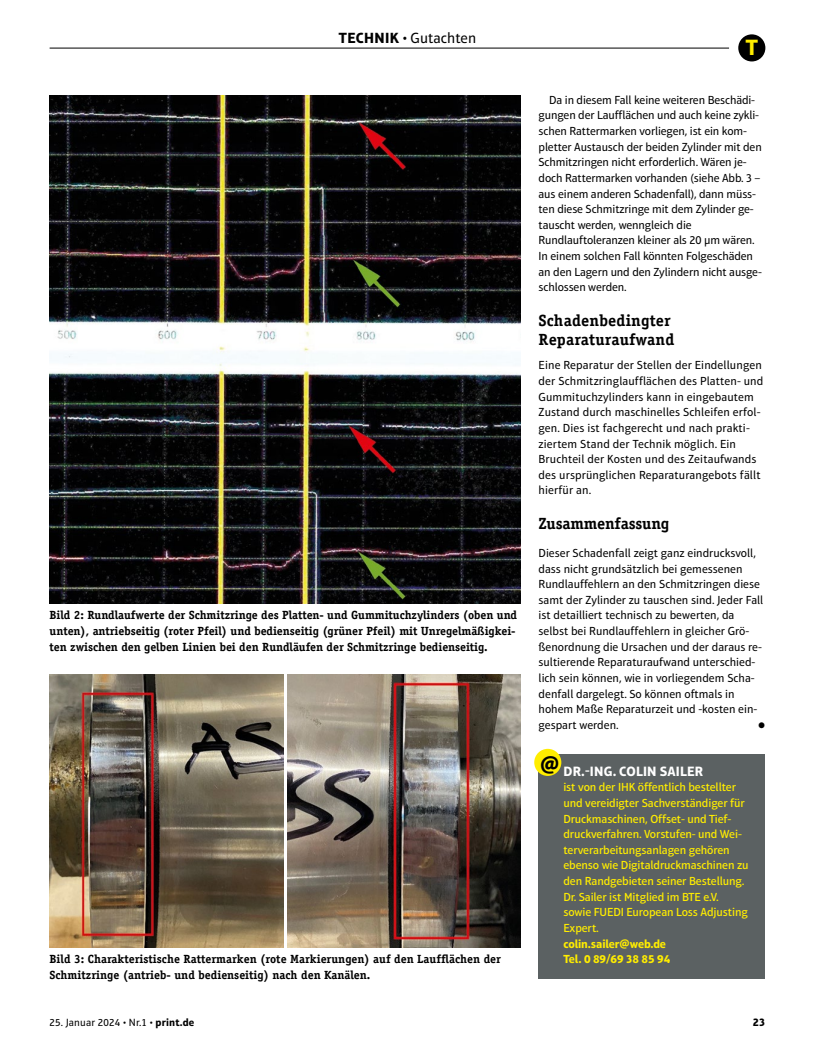
<style>
.page{position:relative;width:815px;height:1063px;background:#fff}
.page>*{position:absolute;margin:0;border:0;box-sizing:border-box;transform-origin:0 0}
.t1{font:700 22.5px "Aptifer Sans LT Pro";color:#ffed00}
.t2{font:700 22.5px "Aptifer Sans LT Pro";color:#000}
._05_Zwiti{font:700 16.25px/19.5px "Officina Serif Std";letter-spacing:.01em;color:#000}
._05_Zwiti-2{font:700 16.25px "Officina Serif Std";letter-spacing:-.01em;color:#000}
.t3{font:15px "Aptifer Sans LT Pro";color:#000}
._02_Head_Autorenkasten{font:700 13.75px "Aptifer Sans LT Pro";letter-spacing:.015em;color:#fff}
._04_Lauf{font:11.88px/15.6px "Aptifer Sans LT Pro";color:#000}
._04_Lauf_Einzug{font:11.88px/15.6px "Aptifer Sans LT Pro";letter-spacing:-.01em;color:#000}
._07_BU{font:700 11.88px/15.6px "Officina Serif Std";letter-spacing:-.005em;color:#000}
._04_Lauf_Kasten_gelb{font:500 11.88px/15.6px "Aptifer Sans LT Pro";letter-spacing:-.01em;color:#ffed00}
._04_Lauf_Kasten_gelb-2{font:700 11.88px "Aptifer Sans LT Pro";letter-spacing:-.01em;color:#ffed00}
.t4{font:700 11.25px "Aptifer Sans LT Pro";color:#000}
.t5{font:10.62px "Aptifer Sans LT Pro";letter-spacing:.015em;color:#000}
.s1{font-weight:700}
</style>
<div class="page">
<div style="left:738px;top:34px;width:27px;height:27px;background:#000;border-radius:50%"></div>
<hr style="left:50px;top:48px;width:679px;height:1px;background:#000">
<div style="left:539px;top:755px;width:226px;height:224px;background:#5b6162"></div>
<div style="left:534px;top:749px;width:27px;height:27px;background:#ffed00;border-radius:50%"></div>
<img style="left:50px;top:96px;width:471px;height:508px">
<img style="left:50px;top:675px;width:233px;height:273px">
<img style="left:287px;top:675px;width:234px;height:273px">
<p class="t3" style="left:339px;top:29px;width:139px"><span class="s1">TECHNIK</span> • Gutachten</p>
<p class="_07_BU" style="left:50px;top:607px;width:469px">Bild 2: Rundlaufwerte der Schmitzringe des Platten- und Gummituchzylinders (oben und unten), antriebseitig (roter Pfeil) und bedienseitig (grüner Pfeil) mit Unregelmäßigkei&shy;ten zwischen den gelben Linien bei den Rundläufen der Schmitzringe bedienseitig.</p>
<p class="_07_BU" style="left:50px;top:951px;width:453px">Bild 3: Charakteristische Rattermarken (rote Markierungen) auf den Laufflächen der<br>Schmitzringe (antrieb- und bedienseitig) nach den Kanälen.</p>
<h1 class="t1" style="left:746px;top:34px;width:14px">T</h1>
<p class="_04_Lauf_Einzug" style="left:539px;top:92px;width:225px;text-indent:11px">Da in diesem Fall keine weiteren Beschädi&shy;gungen der Laufflächen und auch keine zykli&shy;schen Rattermarken vorliegen, ist ein kom&shy;pletter Austausch der beiden Zylinder mit den Schmitzringen nicht erforderlich. Wären je&shy;doch Rattermarken vorhanden (siehe Abb. 3 – aus einem anderen Schadenfall), dann müss&shy;ten diese Schmitzringe mit dem Zylinder ge&shy;tauscht werden, wenngleich die Rundlauftoleranzen kleiner als 20 µm wären.<br>In einem solchen Fall könnten Folgeschäden an den Lagern und den Zylindern nicht ausge&shy;schlossen werden.</p>
<p class="_05_Zwiti" style="left:539px;top:310px;width:137px">Schadenbedingter<br>Reparaturaufwand</p>
<p class="_04_Lauf" style="left:539px;top:358px;width:226px">Eine Reparatur der Stellen der Eindellungen der Schmitzringlaufflächen des Platten- und Gummituchzylinders kann in eingebautem Zustand durch maschinelles Schleifen erfol&shy;gen. Dies ist fachgerecht und nach prakti&shy;ziertem Stand der Technik möglich. Ein Bruchteil der Kosten und des Zeitaufwands des ursprünglichen Reparaturangebots fällt hierfür an.</p>
<p class="_05_Zwiti-2" style="left:539px;top:513px;width:132px">Zusammenfassung</p>
<p class="_04_Lauf" style="left:539px;top:545px;width:226px">Dieser Schadenfall zeigt ganz eindrucksvoll, dass nicht grundsätzlich bei gemessenen Rundlauffehlern an den Schmitzringen diese samt der Zylinder zu tauschen sind. Jeder Fall ist detailliert technisch zu bewerten, da selbst bei Rundlauffehlern in gleicher Grö&shy;ßenordnung die Ursachen und der daraus re&shy;sultierende Reparaturaufwand unterschied&shy;lich sein können, wie in vorliegendem Scha&shy;denfall dargelegt. So können oftmals in hohem Maße Reparaturzeit und -kosten ein&shy;gespart werden.</p>
<p class="_04_Lauf" style="left:758px;top:717px;width:9px">●</p>
<p class="t2" style="left:540px;top:750px;width:21px">@</p>
<p class="_02_Head_Autorenkasten" style="left:564px;top:763px;width:141px">DR.-ING. COLIN SAILER</p>
<p class="_04_Lauf_Kasten_gelb" style="left:563px;top:779px;width:187px">ist von der IHK öffentlich bestellter und vereidigter Sachverständiger für Druckmaschinen, Offset- und Tief&shy;druckverfahren. Vorstufen- und Wei&shy;terverarbeitungsanlagen gehören ebenso wie Digitaldruckmaschinen zu den Randgebieten seiner Bestellung.<br>Dr. Sailer ist Mitglied im BTE e.V. sowie FUEDI European Loss Adjusting Expert.</p>
<p class="_04_Lauf_Kasten_gelb-2" style="left:563px;top:936px;width:104px">colin.sailer@web.de</p>
<p class="_04_Lauf_Kasten_gelb-2" style="left:563px;top:952px;width:108px">Tel. 0 89/69 38 85 94</p>
<p class="t5" style="left:50px;top:1016px;width:146px">25. Januar 2024 • Nr.1 • <span class="s1">print.de</span></p>
<p class="t4" style="left:753px;top:1015px;width:14px">23</p>
</div>
